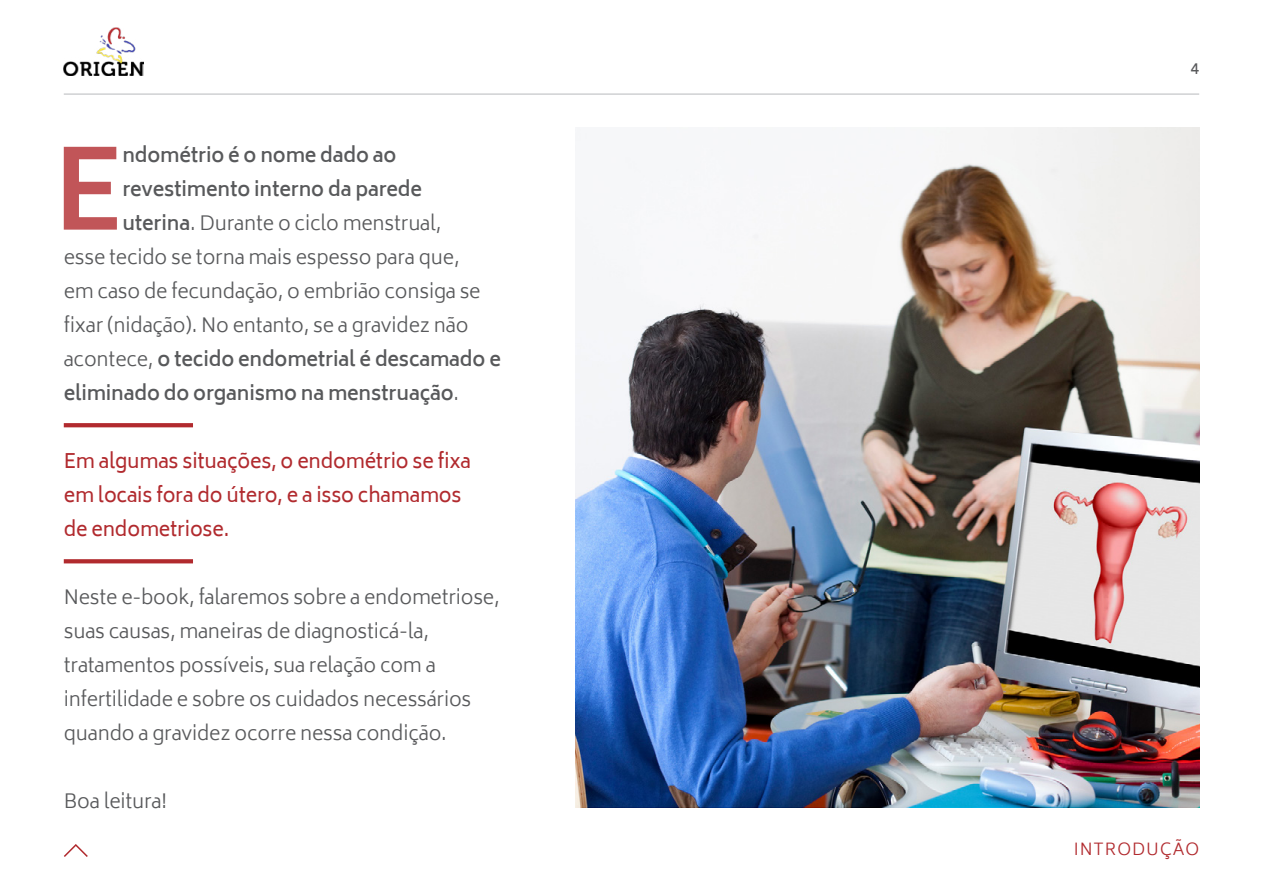
<style>
.page{position:relative;width:1263px;height:893px;background:#fff}
.page>*{position:absolute;margin:0;border:0;box-sizing:border-box;transform-origin:0 0}
.t1{font:700 109.2px "Biryani";color:#c15558}
.t2{font:300 19.5px/34px "Biryani";letter-spacing:-.01em;color:#58595b}
.t3{font:600 19.5px "Biryani";letter-spacing:-.01em;color:#58595b}
.t4{font:19.5px/34px "Biryani";letter-spacing:-.01em;color:#b12a2e}
.t5{font:300 16.5px "Biryani";letter-spacing:.06em;color:#b12a2e}
.t6{font:15px "Biryani";color:#58595b}
.s1{font-weight:600}
.s2{font-weight:300}
</style>
<div class="page">
<hr style="left:64px;top:94px;width:1135px;height:1px;background:#bcbec0">
<svg style="left:64px;top:844px;width:24px;height:13px"></svg>
<img style="left:64px;top:27px;width:79px;height:49px">
<svg style="left:64px;top:423px;width:129px;height:4px"></svg>
<svg style="left:64px;top:559px;width:129px;height:4px"></svg>
<img style="left:576px;top:128px;width:623px;height:680px">
<h1 class="t1" style="left:54px;top:128px;width:71px">E</h1>
<p class="t3" style="left:122px;top:143px;width:276px">ndométrio é o nome dado ao</p>
<p class="t3" style="left:122px;top:177px;width:301px">revestimento interno da parede</p>
<p class="t2" style="left:122px;top:206px;width:321px"><span class="s1">uterina</span>. Durante o ciclo menstrual,</p>
<p class="t2" style="left:64px;top:240px;width:397px">esse tecido se torna mais espesso para que,</p>
<p class="t2" style="left:64px;top:274px;width:418px">em caso de fecundação, o embrião consiga se</p>
<p class="t2" style="left:64px;top:308px;width:406px">fixar (nidação). No entanto, se a gravidez não</p>
<p class="t3" style="left:64px;top:347px;width:439px"><span class="s2">acontece,</span> o tecido endometrial é descamado e</p>
<p class="t3" style="left:64px;top:381px;width:397px">eliminado do organismo na menstruação<span class="s2">.</span></p>
<p class="t4" style="left:64px;top:444px;width:409px">Em algumas situações, o endométrio se fixa em locais fora do útero, e a isso chamamos de endometriose.</p>
<p class="t2" style="left:64px;top:580px;width:437px">Neste e-book, falaremos sobre a endometriose, suas causas, maneiras de diagnosticá-la, tratamentos possíveis, sua relação com a infertilidade e sobre os cuidados necessários quando a gravidez ocorre nessa condição.</p>
<p class="t2" style="left:64px;top:784px;width:105px">Boa leitura!</p>
<p class="t6" style="left:1191px;top:60px;width:10px">4</p>
<p class="t5" style="left:1074px;top:840px;width:127px">INTRODUÇÃO</p>
</div>
